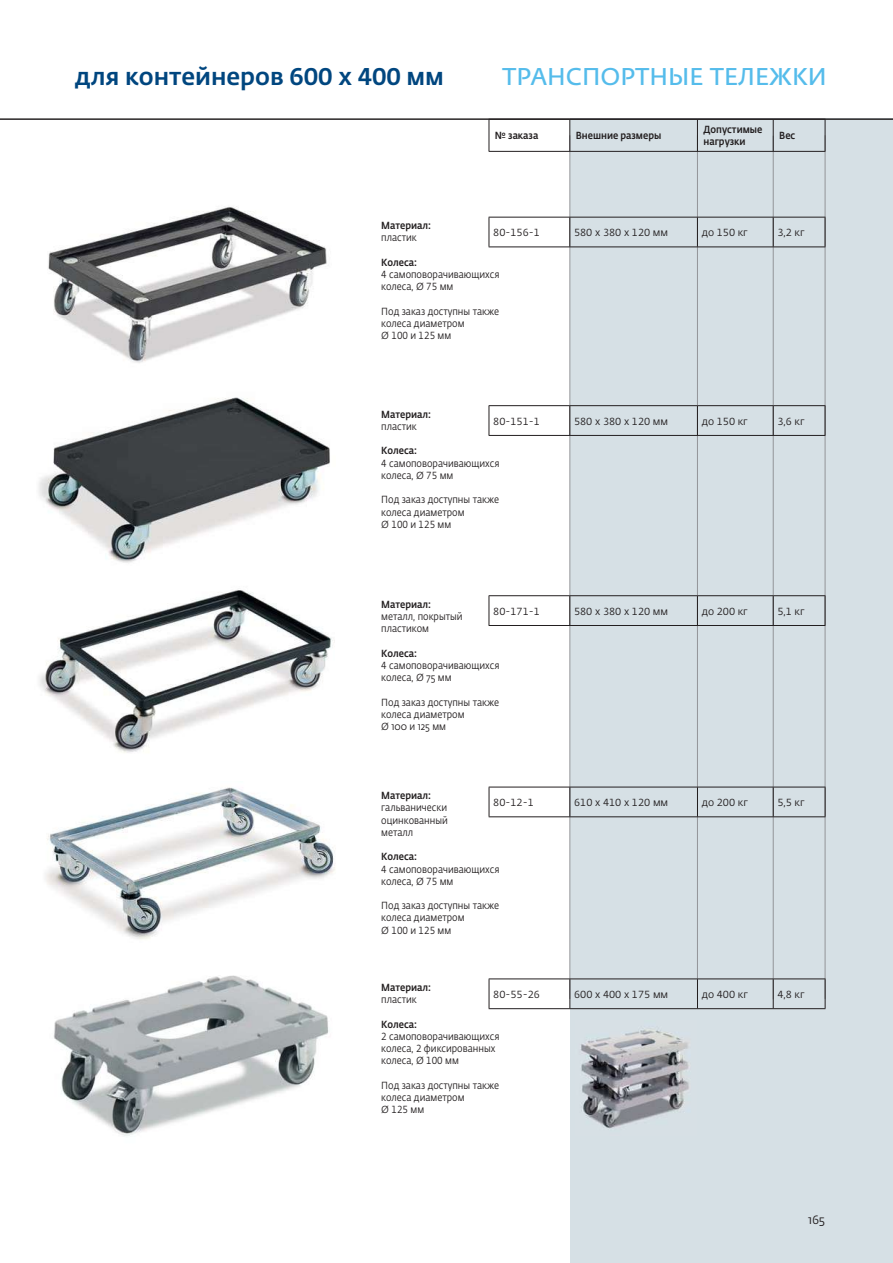
<style>
.page{position:relative;width:893px;height:1263px;background:#fff}
.page>*{position:absolute;margin:0;border:0;box-sizing:border-box;transform-origin:0 0}
.t1{font:500 24px "Fedra Sans Pro";color:#00467f}
.t2{font:600 24px "Fedra Sans Pro";color:#55bceb}
.t3{font:12px "Fedra Sans Pro";color:#231f20}
.t4{font:10.2px/12.3px "Fedra Sans Pro";color:#231f20;scale:.9 1}
.t5{font:10.2px "Fedra Sans Pro";color:#231f20}
.t6{font:500 10.2px/12.3px "Fedra Sans Pro";color:#231f20;scale:.9 1}
</style>
<div class="page">
<div style="left:570px;top:119px;width:322px;height:1144px;background:#d6e0e5"></div>
<img style="left:48px;top:206px;width:279px;height:157px">
<img style="left:39px;top:590px;width:296px;height:163px">
<img style="left:45px;top:787px;width:290px;height:153px">
<img style="left:39px;top:397px;width:291px;height:166px">
<img style="left:581px;top:1028px;width:109px;height:101px">
<img style="left:54px;top:975px;width:275px;height:161px">
<hr style="left:569px;top:135px;width:1px;height:864px;background:#939598">
<hr style="left:697px;top:135px;width:1px;height:864px;background:#939598">
<hr style="left:772px;top:136px;width:1px;height:863px;background:#939598">
<hr style="left:824px;top:135px;width:1px;height:864px;background:#939598">
<hr style="left:488px;top:217px;width:82px;height:1px;background:#231f20">
<svg style="left:488px;top:218px;width:1px;height:29px"></svg>
<hr style="left:570px;top:217px;width:127px;height:1px;background:#231f20">
<svg style="left:569px;top:218px;width:1px;height:29px"></svg>
<hr style="left:697px;top:217px;width:76px;height:1px;background:#231f20">
<svg style="left:697px;top:218px;width:1px;height:29px"></svg>
<hr style="left:773px;top:217px;width:52px;height:1px;background:#231f20">
<svg style="left:824px;top:218px;width:1px;height:29px"></svg>
<hr style="left:488px;top:247px;width:337px;height:1px;background:#231f20">
<hr style="left:488px;top:405px;width:82px;height:1px;background:#231f20">
<svg style="left:488px;top:406px;width:1px;height:29px"></svg>
<hr style="left:570px;top:405px;width:127px;height:1px;background:#231f20">
<svg style="left:569px;top:406px;width:1px;height:29px"></svg>
<hr style="left:697px;top:405px;width:76px;height:1px;background:#231f20">
<svg style="left:697px;top:406px;width:1px;height:29px"></svg>
<hr style="left:773px;top:405px;width:52px;height:1px;background:#231f20">
<svg style="left:824px;top:406px;width:1px;height:29px"></svg>
<hr style="left:488px;top:435px;width:337px;height:1px;background:#231f20">
<hr style="left:488px;top:595px;width:82px;height:1px;background:#231f20">
<svg style="left:488px;top:596px;width:1px;height:29px"></svg>
<hr style="left:570px;top:595px;width:127px;height:1px;background:#231f20">
<svg style="left:569px;top:596px;width:1px;height:29px"></svg>
<hr style="left:697px;top:595px;width:76px;height:1px;background:#231f20">
<svg style="left:697px;top:596px;width:1px;height:29px"></svg>
<hr style="left:773px;top:595px;width:52px;height:1px;background:#231f20">
<svg style="left:824px;top:596px;width:1px;height:29px"></svg>
<hr style="left:488px;top:625px;width:337px;height:1px;background:#231f20">
<hr style="left:488px;top:787px;width:82px;height:1px;background:#231f20">
<svg style="left:488px;top:787px;width:1px;height:29px"></svg>
<hr style="left:570px;top:787px;width:127px;height:1px;background:#231f20">
<svg style="left:569px;top:787px;width:1px;height:29px"></svg>
<hr style="left:697px;top:787px;width:76px;height:1px;background:#231f20">
<svg style="left:697px;top:787px;width:1px;height:29px"></svg>
<hr style="left:773px;top:787px;width:52px;height:1px;background:#231f20">
<svg style="left:824px;top:787px;width:1px;height:29px"></svg>
<hr style="left:488px;top:816px;width:337px;height:1px;background:#231f20">
<hr style="left:488px;top:979px;width:82px;height:1px;background:#231f20">
<svg style="left:488px;top:979px;width:1px;height:29px"></svg>
<hr style="left:570px;top:979px;width:127px;height:1px;background:#231f20">
<svg style="left:569px;top:979px;width:1px;height:29px"></svg>
<hr style="left:697px;top:979px;width:76px;height:1px;background:#231f20">
<svg style="left:697px;top:979px;width:1px;height:29px"></svg>
<hr style="left:773px;top:979px;width:52px;height:1px;background:#231f20">
<svg style="left:824px;top:979px;width:1px;height:29px"></svg>
<hr style="left:488px;top:1008px;width:337px;height:1px;background:#231f20">
<hr style="left:488px;top:120px;width:1px;height:31px;background:#231f20">
<hr style="left:569px;top:120px;width:1px;height:31px;background:#231f20">
<hr style="left:697px;top:120px;width:1px;height:31px;background:#231f20">
<hr style="left:772px;top:120px;width:1px;height:31px;background:#231f20">
<hr style="left:824px;top:120px;width:1px;height:31px;background:#231f20">
<hr style="left:488px;top:151px;width:337px;height:1px;background:#231f20">
<hr style="left:0;top:119px;width:892px;height:1px;background:#231f20">
<h1 class="t1" style="left:75px;top:63px;width:371px">для контейнеров 600 x 400 мм</h1>
<h1 class="t2" style="left:502px;top:62px;width:326px">ТРАНСПОРТНЫЕ ТЕЛЕЖКИ</h1>
<p class="t6" style="left:495px;top:130px;width:50px">№ заказа</p>
<p class="t6" style="left:576px;top:130px;width:96px">Внешние размеры</p>
<p class="t6" style="left:703px;top:123px;width:67px">Допустимые нагрузки</p>
<p class="t6" style="left:779px;top:130px;width:19px">Вес</p>
<p class="t6" style="left:381px;top:219px;width:57px">Материал:</p>
<p class="t4" style="left:381px;top:232px;width:41px">пластик</p>
<p class="t6" style="left:381px;top:256px;width:41px">Колеса:</p>
<p class="t4" style="left:381px;top:268px;width:133px">4 самоповорачивающихся колеса, Ø 75 мм</p>
<p class="t4" style="left:381px;top:305px;width:132px">Под заказ доступны также колеса диаметром<br>Ø 100 и 125 мм</p>
<p class="t5" style="left:493px;top:227px;width:48px">80-156-1</p>
<p class="t5" style="left:574px;top:227px;width:96px">580 x 380 x 120 мм</p>
<p class="t5" style="left:701px;top:227px;width:48px">до 150 кг</p>
<p class="t5" style="left:777px;top:227px;width:29px">3,2 кг</p>
<p class="t6" style="left:381px;top:408px;width:57px">Материал:</p>
<p class="t4" style="left:381px;top:420px;width:41px">пластик</p>
<p class="t6" style="left:381px;top:445px;width:41px">Колеса:</p>
<p class="t4" style="left:381px;top:457px;width:133px">4 самоповорачивающихся колеса, Ø 75 мм</p>
<p class="t4" style="left:381px;top:494px;width:132px">Под заказ доступны также колеса диаметром<br>Ø 100 и 125 мм</p>
<p class="t5" style="left:493px;top:415px;width:48px">80-151-1</p>
<p class="t5" style="left:574px;top:415px;width:96px">580 x 380 x 120 мм</p>
<p class="t5" style="left:701px;top:415px;width:48px">до 150 кг</p>
<p class="t5" style="left:777px;top:415px;width:29px">3,6 кг</p>
<p class="t6" style="left:381px;top:598px;width:57px">Материал:</p>
<p class="t4" style="left:381px;top:610px;width:92px">металл, покрытый пластиком</p>
<p class="t6" style="left:381px;top:647px;width:41px">Колеса:</p>
<p class="t4" style="left:381px;top:659px;width:133px">4 самоповорачивающихся колеса, Ø 75 мм</p>
<p class="t4" style="left:381px;top:696px;width:132px">Под заказ доступны также колеса диаметром<br>Ø 100 и 125 мм</p>
<p class="t5" style="left:493px;top:605px;width:48px">80-171-1</p>
<p class="t5" style="left:574px;top:605px;width:96px">580 x 380 x 120 мм</p>
<p class="t5" style="left:701px;top:605px;width:48px">до 200 кг</p>
<p class="t5" style="left:777px;top:605px;width:29px">5,1 кг</p>
<p class="t6" style="left:381px;top:789px;width:57px">Материал:</p>
<p class="t4" style="left:381px;top:802px;width:76px;text-align:justify">гальванически оцинкованный металл</p>
<p class="t6" style="left:381px;top:851px;width:41px">Колеса:</p>
<p class="t4" style="left:381px;top:863px;width:133px">4 самоповорачивающихся колеса, Ø 75 мм</p>
<p class="t4" style="left:381px;top:900px;width:132px">Под заказ доступны также колеса диаметром<br>Ø 100 и 125 мм</p>
<p class="t5" style="left:493px;top:796px;width:42px">80-12-1</p>
<p class="t5" style="left:574px;top:796px;width:96px">610 x 410 x 120 мм</p>
<p class="t5" style="left:701px;top:796px;width:48px">до 200 кг</p>
<p class="t5" style="left:777px;top:796px;width:29px">5,5 кг</p>
<p class="t6" style="left:381px;top:981px;width:57px">Материал:</p>
<p class="t4" style="left:381px;top:993px;width:41px">пластик</p>
<p class="t6" style="left:381px;top:1018px;width:41px">Колеса:</p>
<p class="t4" style="left:381px;top:1030px;width:133px">2 самоповорачивающихся колеса, 2 фиксированных колеса, Ø 100 мм</p>
<p class="t4" style="left:381px;top:1079px;width:132px">Под заказ доступны также колеса диаметром<br>Ø 125 мм</p>
<p class="t5" style="left:493px;top:988px;width:48px">80-55-26</p>
<p class="t5" style="left:574px;top:988px;width:96px">600 x 400 x 175 мм</p>
<p class="t5" style="left:701px;top:988px;width:48px">до 400 кг</p>
<p class="t5" style="left:777px;top:988px;width:29px">4,8 кг</p>
<p class="t3" style="left:808px;top:1213px;width:19px">165</p>
</div>
